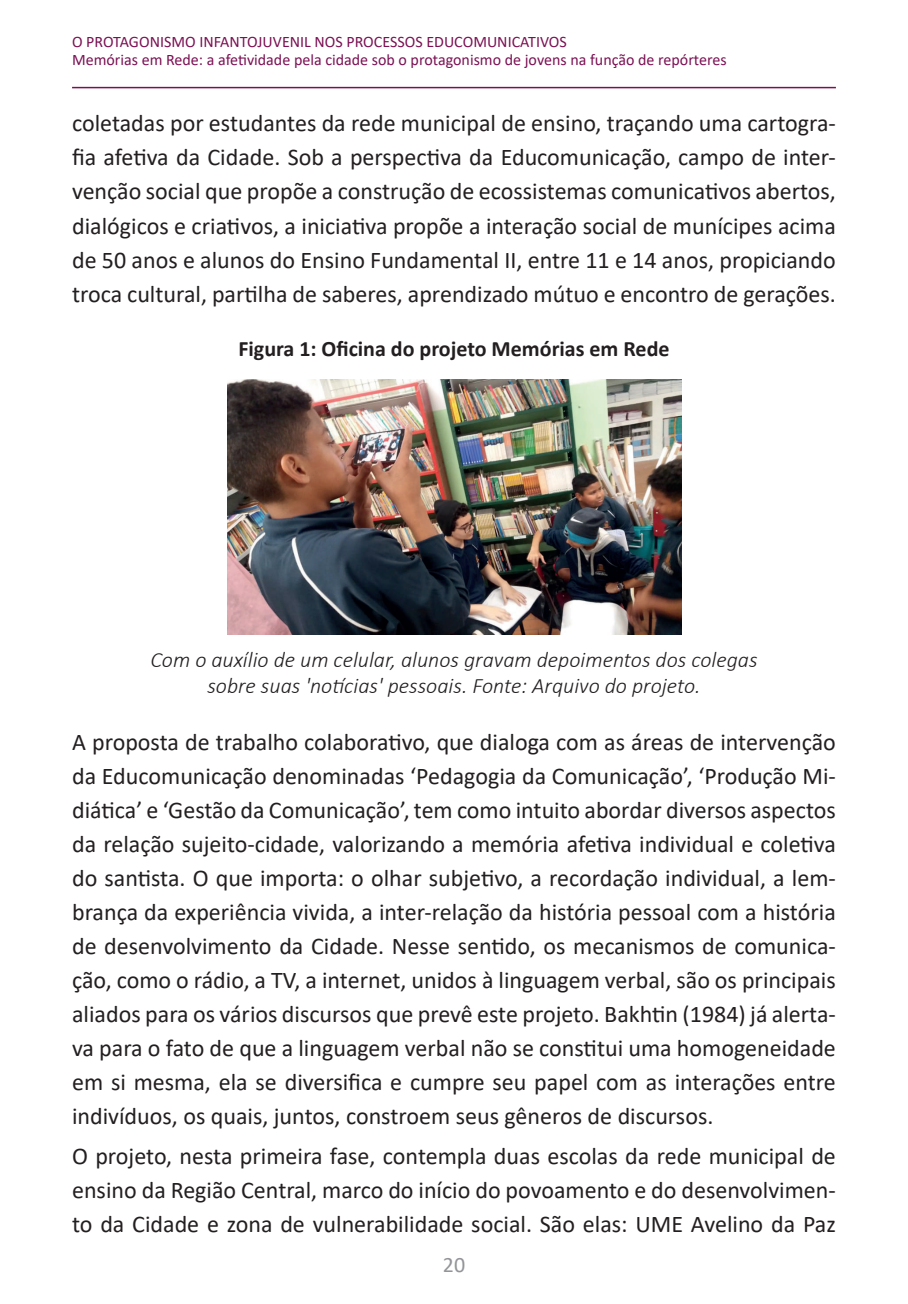
<style>
.page{position:relative;width:908px;height:1304px;background:#fff}
.page>*{position:absolute;margin:0;border:0;box-sizing:border-box;transform-origin:0 0}
.t1{font:24px/34px "Calibri";color:#231f20;text-align:justify}
.legenda_de_figura{font:italic 300 22px/26.4px "Calibri";color:#231f20;text-align:center}
.legenda_de_figura-2{font:700 22px "Calibri";color:#231f20}
.t2{font:22px "Calibri";color:#939598}
.t3{font:16px/18px "Calibri";color:#7b1154}
</style>
<div class="page">
<hr style="left:72px;top:87px;width:763px;height:1px;background:#7b1154">
<img style="left:227px;top:379px;width:453px;height:255px">
<p class="t3" style="left:72px;top:32px;width:656px">O PROTAGONISMO INFANTOJUVENIL NOS PROCESSOS EDUCOMUNICATIVOS<br>Memórias em Rede: a afetividade pela cidade sob o protagonismo de jovens na função de repórteres</p>
<p class="t1" style="left:72px;top:106px;width:765px">coletadas por estudantes da rede municipal de ensino, traçando uma cartogra&shy;fia afetiva da Cidade. Sob a perspectiva da Educomunicação, campo de inter&shy;venção social que propõe a construção de ecossistemas comunicativos abertos, dialógicos e criativos, a iniciativa propõe a interação social de munícipes acima de 50 anos e alunos do Ensino Fundamental II, entre 11 e 14 anos, propiciando troca cultural, partilha de saberes, aprendizado mútuo e encontro de gerações.</p>
<p class="legenda_de_figura-2" style="left:238px;top:334px;width:432px">Figura 1: Oficina do projeto Memórias em Rede</p>
<p class="legenda_de_figura" style="left:150px;top:646px;width:608px">Com o auxílio de um celular, alunos gravam depoimentos dos colegas sobre suas 'notícias' pessoais. Fonte: Arquivo do projeto.</p>
<p class="t1" style="left:72px;top:724px;width:765px">A proposta de trabalho colaborativo, que dialoga com as áreas de intervenção da Educomunicação denominadas ‘Pedagogia da Comunicação’, ‘Produção Mi&shy;diática’ e ‘Gestão da Comunicação’, tem como intuito abordar diversos aspectos da relação sujeito-cidade, valorizando a memória afetiva individual e coletiva do santista. O que importa: o olhar subjetivo, a recordação individual, a lem&shy;brança da experiência vivida, a inter-relação da história pessoal com a história de desenvolvimento da Cidade. Nesse sentido, os mecanismos de comunica&shy;ção, como o rádio, a TV, a internet, unidos à linguagem verbal, são os principais aliados para os vários discursos que prevê este projeto. Bakhtin (1984) já alerta&shy;va para o fato de que a linguagem verbal não se constitui uma homogeneidade em si mesma, ela se diversifica e cumpre seu papel com as interações entre indivíduos, os quais, juntos, constroem seus gêneros de discursos.</p>
<p class="t1" style="left:72px;top:1138px;width:765px">O projeto, nesta primeira fase, contempla duas escolas da rede municipal de ensino da Região Central, marco do início do povoamento e do desenvolvimen&shy;to da Cidade e zona de vulnerabilidade social. São elas: UME Avelino da Paz</p>
<p class="t2" style="left:442px;top:1249px;width:24px">20</p>
</div>
